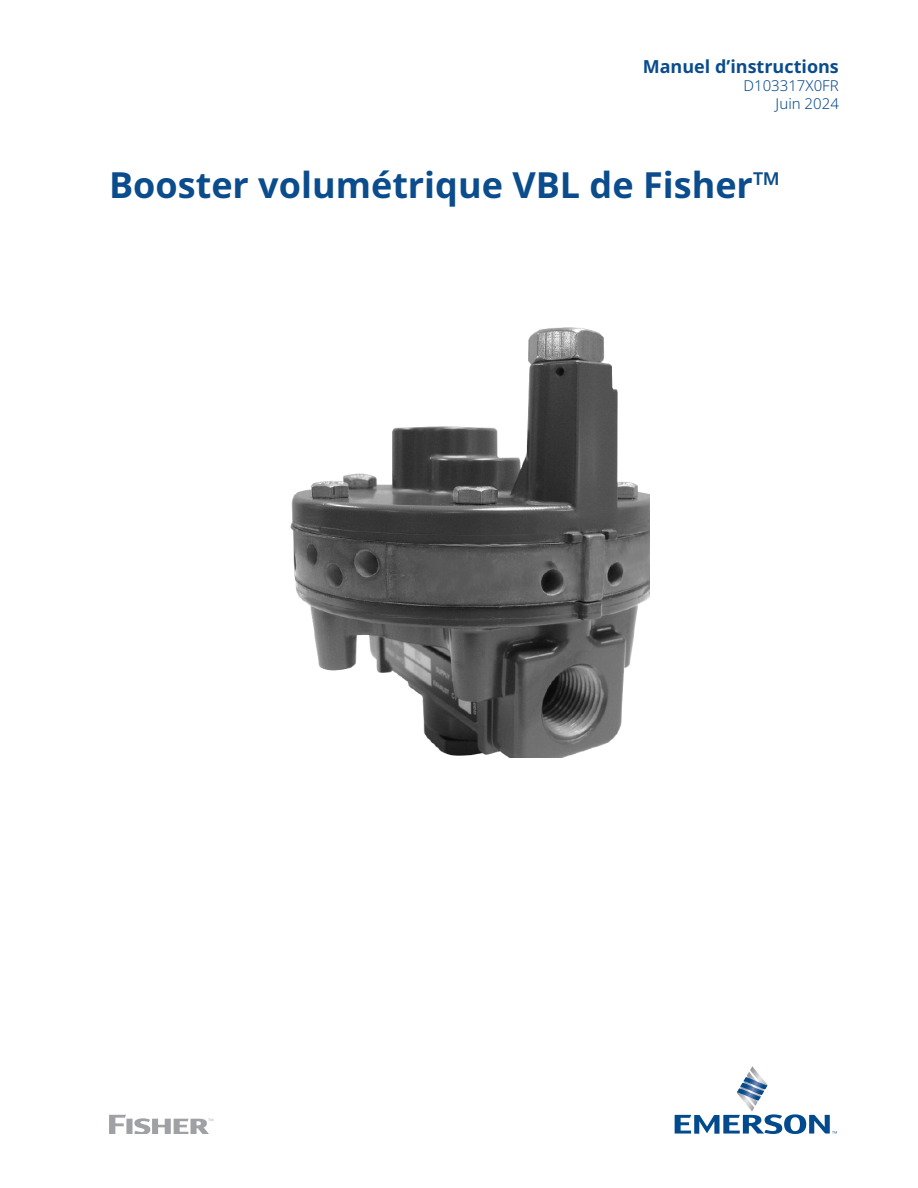
<style>
.page{position:relative;width:918px;height:1188px;background:#fff}
.page>*{position:absolute;margin:0;border:0;box-sizing:border-box;transform-origin:0 0}
._07_FP_Manual_title{font:700 36px "Noto Sans";color:#0b4c8c}
._07_FP_Document_type_right_aligned{font:700 18px "Noto Sans";color:#0b4c8c}
._07_FP_Document_number{font:300 15px "Noto Sans";color:#0b4c8c}
</style>
<div class="page">
<svg style="left:675px;top:1066px;width:162px;height:68px"></svg>
<svg style="left:109px;top:1115px;width:104px;height:19px"></svg>
<img style="left:290px;top:327px;width:360px;height:430px">
<p class="_07_FP_Document_type_right_aligned" style="left:643px;top:57px;width:198px">Manuel d’instructions</p>
<p class="_07_FP_Document_number" style="left:743px;top:75px;width:97px">D103317X0FR</p>
<p class="_07_FP_Document_number" style="left:776px;top:93px;width:65px">Juin 2024</p>
<p class="_07_FP_Manual_title" style="left:109px;top:164px;width:673px">Booster volumétrique VBL de Fisher™</p>
</div>
